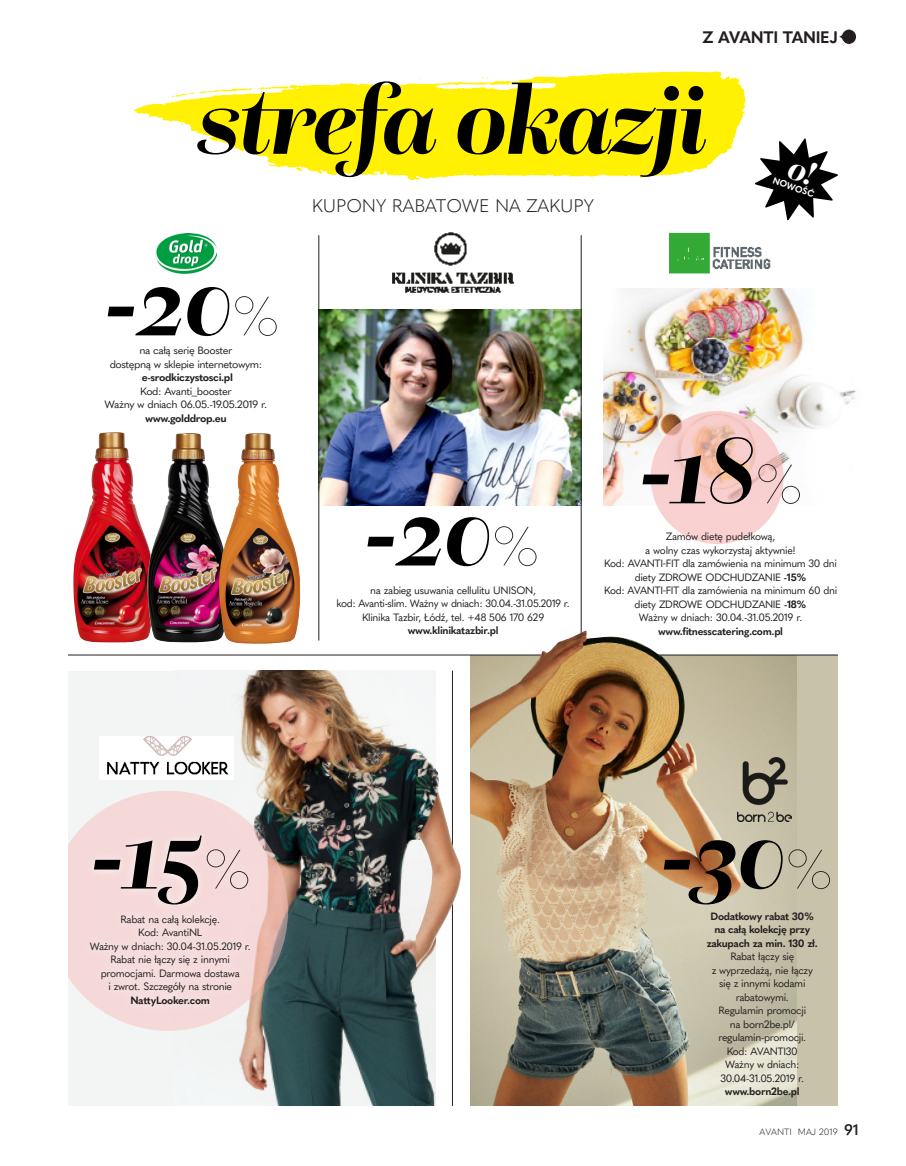
<style>
.page{position:relative;width:906px;height:1166px;background:#fff}
.page>*{position:absolute;margin:0;border:0;box-sizing:border-box;transform-origin:0 0}
.t1{font:italic 700 99px "Questa Grande";letter-spacing:-.02em;color:#000001}
.t2{font:italic 700 58.5px "Questa Grande";color:#231f20}
.LEAD{font:300 18px "Quasimoda";color:#231f20}
.t3{font:700 16.5px "Quasimoda";letter-spacing:-.02em;color:#231f20}
.t4{font:10.5px/13.5px "Quasimoda";letter-spacing:-.03em;color:#231f20;text-align:center}
.t5{font:10.5px/13.5px "Quasimoda";letter-spacing:-.03em;color:#231f20;text-align:center;scale:1.04 1}
.t6{font:700 10.5px "Quasimoda";letter-spacing:-.03em;color:#231f20}
.t7{font:300 9px "Quasimoda";color:#231f20}
.t8{font:700 9px "Quasimoda";color:#fff}
.s1{font-weight:700}
.s2{font-size:58.5px;color:#231f20}
.s3{font-weight:600;font-size:15px}
</style>
<div class="page">
<svg style="left:839px;top:29px;width:17px;height:15px"></svg>
<div style="left:470px;top:655px;width:368px;height:450px;background:#c8c2aa"></div>
<img style="left:470px;top:655px;width:327px;height:450px">
<img style="left:604px;top:288px;width:252px;height:217px">
<svg style="left:650px;top:411px;width:133px;height:133px;background:#f5cac5"></svg>
<img style="left:319px;top:309px;width:262px;height:196px">
<div style="left:68px;top:670px;width:368px;height:436px;background:#f3f5f4"></div>
<img style="left:174px;top:670px;width:261px;height:435px">
<svg style="left:48px;top:790px;width:240px;height:240px;background:#eececc"></svg>
<div style="left:85px;top:827px;width:172px;height:86px;background:#fff;opacity:.75"></div>
<div style="left:51px;top:1105px;width:425px;height:44px;background:#fff"></div>
<svg style="left:134px;top:71px;width:611px;height:109px;fill:#fff101"></svg>
<svg style="left:482px;top:77px;width:10px;height:2px"></svg>
<svg style="left:172px;top:86px;width:116px;height:13px"></svg>
<svg style="left:296px;top:167px;width:9px;height:6px"></svg>
<hr style="left:68px;top:654px;width:770px;height:1px;background:#231f20">
<hr style="left:452px;top:670px;width:1px;height:435px;background:#231f20">
<hr style="left:318px;top:235px;width:1px;height:405px;background:#231f20">
<hr style="left:581px;top:235px;width:1px;height:405px;background:#231f20">
<img style="left:416px;top:768px;width:45px;height:199px">
<img style="left:737px;top:757px;width:55px;height:64px">
<div style="left:81px;top:905px;width:177px;height:109px;background:#f5dcdb"></div>
<div style="left:24px;top:721px;width:44px;height:286px;background:#fff"></div>
<img style="left:100px;top:736px;width:134px;height:43px">
<img style="left:392px;top:232px;width:122px;height:61px">
<img style="left:669px;top:232px;width:102px;height:42px">
<img style="left:73px;top:432px;width:73px;height:211px">
<img style="left:155px;top:234px;width:62px;height:40px">
<img style="left:146px;top:433px;width:72px;height:209px">
<img style="left:218px;top:433px;width:83px;height:211px">
<img style="left:532px;top:630px;width:147px;height:51px">
<svg style="left:755px;top:138px;width:83px;height:82px"></svg>
<h3 class="t3" style="left:702px;top:24px;width:137px">Z AVANTI TANIEJ</h3>
<p class="t1" style="left:197px;top:59px;width:512px">strefa okazji</p>
<p class="t1" style="left:103px;top:241px;width:131px">-20</p>
<p class="t5" style="left:139px;top:343px;width:91px">na całą serię Booster</p>
<p class="t2" style="left:231px;top:279px;width:49px">%</p>
<p class="t5" style="left:105px;top:356px;width:158px">dostępną w sklepie internetowym: <span class="s1">e-srodkiczystosci.pl<br></span>Kod: Avanti_booster<br>Ważny w dniach 06.05.-19.05.2019 r. <span class="s1">www.golddrop.eu</span></p>
<p class="LEAD" style="left:312px;top:192px;width:284px">KUPONY RABATOWE NA ZAKUPY</p>
<p class="t8" style="left:775px;top:173px;width:45px;rotate:19deg">NOWOŚĆ</p>
<p class="t1" style="left:90px;top:794px;width:163px">-15<span class="s2">%</span></p>
<p class="t4" style="left:120px;top:911px;width:101px">Rabat na całą kolekcję.<br>Kod: AvantiNL</p>
<p class="t4" style="left:90px;top:938px;width:163px">Ważny w dniach: 30.04-31.05.2019 r.<br>Rabat nie łączy się z innymi promocjami. Darmowa dostawa<br>i zwrot. Szczegóły na stronie<br><span class="s1">NattyLooker.com</span></p>
<p class="t1" style="left:363px;top:471px;width:177px">-20<span class="s2">%</span></p>
<p class="t4" style="left:370px;top:582px;width:167px">na zabieg usuwania cellulitu UNISON,</p>
<p class="t4" style="left:336px;top:595px;width:235px">kod: Avanti-slim. Ważny w dniach: 30.04.-31.05.2019 r.</p>
<p class="t4" style="left:362px;top:609px;width:184px">Klinika Tazbir, Łódź, tel. +48 506 170 629</p>
<p class="t6" style="left:408px;top:622px;width:92px">www.klinikatazbir.pl</p>
<p class="t1" style="left:638px;top:409px;width:166px">-18<span class="s2">%</span></p>
<p class="t4" style="left:645px;top:528px;width:152px">Zamów dietę pudełkową,<br>a wolny czas wykorzystaj aktywnie!</p>
<p class="t4" style="left:604px;top:555px;width:234px">Kod: AVANTI-FIT dla zamówienia na minimum 30 dni diety ZDROWE ODCHUDZANIE <span class="s1">-15%</span></p>
<p class="t4" style="left:604px;top:582px;width:235px">Kod: AVANTI-FIT dla zamówienia na minimum 60 dni diety ZDROWE ODCHUDZANIE <span class="s1">-18%</span></p>
<p class="t4" style="left:639px;top:609px;width:165px">Ważny w dniach: 30.04.-31.05.2019 r. <span class="s1">www.fitnesscatering.com.pl</span></p>
<p class="t1" style="left:659px;top:794px;width:175px">-30<span class="s2">%</span></p>
<p class="t4" style="left:707px;top:908px;width:113px"><span class="s1">Dodatkowy rabat 30% na całą kolekcję przy zakupach za min. 130 zł.<br></span>Rabat łączy się<br>z wyprzedażą, nie łączy się z innymi kodami rabatowymi.<br>Regulamin promocji<br>na born2be.pl/ regulamin-promocji.<br>Kod: AVANTI30<br>Ważny w dniach:<br>30.04-31.05.2019 r.</p>
<p class="t6" style="left:725px;top:1083px;width:76px">www.born2be.pl</p>
<p class="t7" style="left:759px;top:1124px;width:101px">AVANTI MAJ 2019 <span class="s3">91</span></p>
</div>
